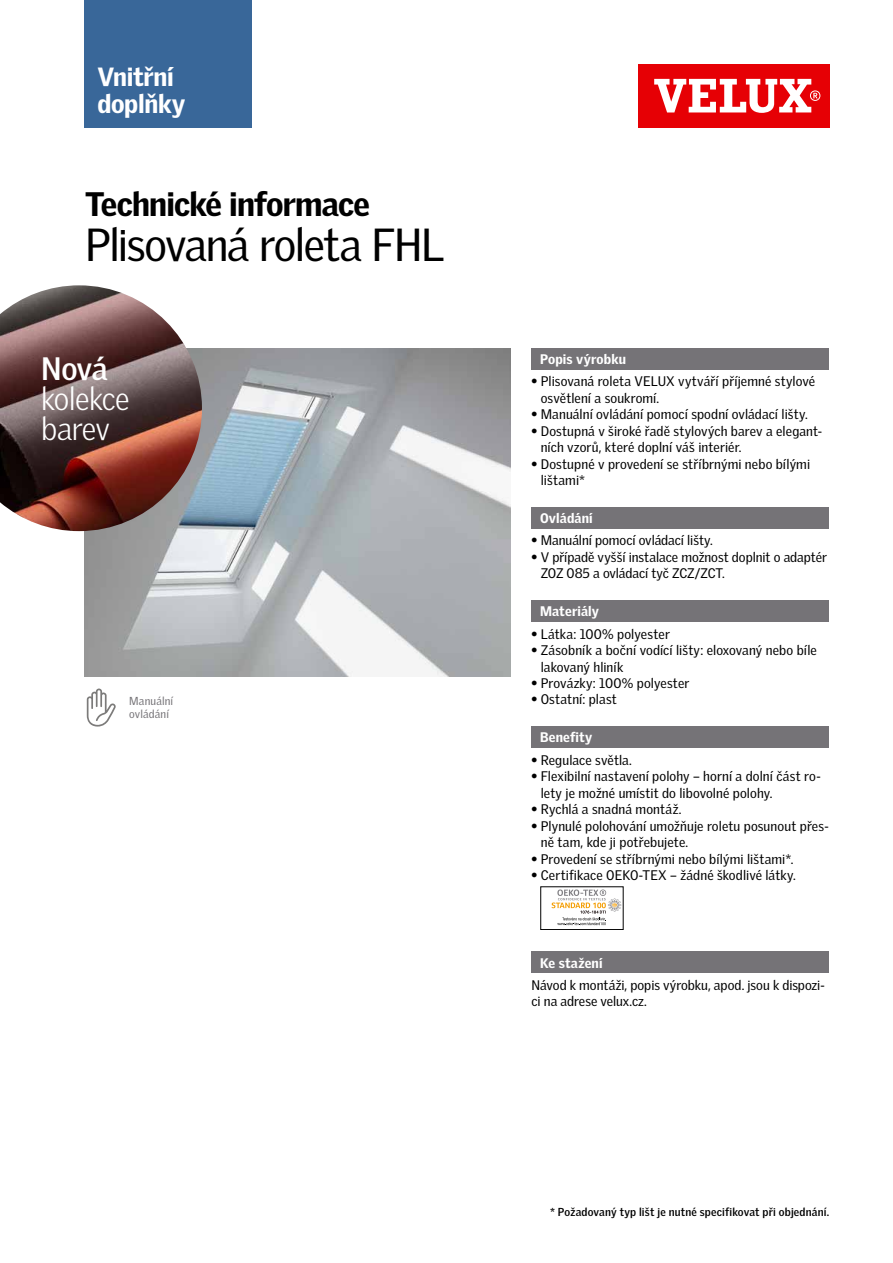
<style>
.page{position:relative;width:893px;height:1263px;background:#fff}
.page>*{position:absolute;margin:0;border:0;box-sizing:border-box;transform-origin:0 0}
.t1{font:45px "Velux Gothic";letter-spacing:-.035em;color:#000}
.t2{font:900 33px "Velux Gothic";letter-spacing:-.025em;color:#000}
.t3{font:300 31.5px/29.7px "Velux Gothic";letter-spacing:-.02em;color:#fff}
.t4{font:700 31.5px "Velux Gothic";color:#fff}
.t5{font:900 25.65px/27px "Velux Gothic";letter-spacing:-.01em;color:#fff}
.t6{font:13.5px/16.5px "Velux Gothic";letter-spacing:.005em;color:#000}
.t7{font:900 13.5px "Velux Gothic";letter-spacing:.01em;color:#fff}
.t8{font:700 11.25px "Velux Gothic";letter-spacing:.015em;color:#000}
.t9{font:11.25px/13.5px "Velux Gothic";letter-spacing:.01em;color:#757377}
.s1{font-weight:900}
</style>
<div class="page">
<div style="left:638px;top:64px;width:191px;height:64px;background:#e60005"></div>
<svg style="left:654px;top:79px;width:166px;height:34px"></svg>
<div style="left:531px;top:349px;width:298px;height:21px;background:#757377"></div>
<div style="left:531px;top:508px;width:298px;height:21px;background:#757377"></div>
<div style="left:531px;top:601px;width:298px;height:21px;background:#757377"></div>
<div style="left:531px;top:727px;width:298px;height:21px;background:#757377"></div>
<svg style="left:552px;top:889px;width:69px;height:37px"></svg>
<div style="left:531px;top:952px;width:298px;height:21px;background:#757377"></div>
<div style="left:85px;top:0;width:167px;height:128px;background:#396799"></div>
<svg style="left:87px;top:688px;width:29px;height:38px"></svg>
<img style="left:85px;top:349px;width:426px;height:327px">
<img style="left:0;top:285px;width:202px;height:246px">
<h3 class="t5" style="left:97px;top:63px;width:90px">Vnitřní doplňky</h3>
<h3 class="t5" style="left:97px;top:90px;width:128px">Další řešení</h3>
<h2 class="t2" style="left:85px;top:184px;width:286px">Technické informace</h2>
<h1 class="t1" style="left:85px;top:218px;width:361px">Plisovaná roleta FHL</h1>
<h3 class="t4" style="left:41px;top:350px;width:68px">Nová</h3>
<h3 class="t3" style="left:41px;top:383px;width:90px">kolekce barev</h3>
<p class="t9" style="left:129px;top:694px;width:45px">Manuální ovládání</p>
<p class="t7" style="left:540px;top:351px;width:88px">Popis výrobku</p>
<p class="t6" style="left:541px;top:373px;width:276px;text-indent:-9px"><span class="s1">•</span> Plisovaná roleta VELUX vytváří příjemné stylové osvětlení a soukromí.</p>
<p class="t6" style="left:531px;top:406px;width:278px"><span class="s1">•</span> Manuální ovládání pomocí spodní ovládací lišty.</p>
<p class="t6" style="left:541px;top:423px;width:283px;text-indent:-9px"><span class="s1">•</span> Dostupná v široké řadě stylových barev a elegant&shy;ních vzorů, které doplní váš interiér.</p>
<p class="t6" style="left:541px;top:456px;width:271px;text-indent:-9px"><span class="s1">•</span> Dostupné v provedení se stříbrnými nebo bílými lištami*</p>
<p class="t7" style="left:540px;top:510px;width:54px">Ovládání</p>
<p class="t6" style="left:531px;top:532px;width:183px"><span class="s1">•</span> Manuální pomocí ovládací lišty.</p>
<p class="t6" style="left:541px;top:549px;width:288px;text-indent:-9px"><span class="s1">•</span> V případě vyšší instalace možnost doplnit o adaptér<br>ZOZ 085 a ovládací tyč ZCZ/ZCT.</p>
<p class="t7" style="left:540px;top:603px;width:61px">Materiály</p>
<p class="t6" style="left:531px;top:625px;width:140px"><span class="s1">•</span> Látka: 100% polyester</p>
<p class="t6" style="left:541px;top:642px;width:278px;text-indent:-9px"><span class="s1">•</span> Zásobník a boční vodící lišty: eloxovaný nebo bíle lakovaný hliník</p>
<p class="t6" style="left:531px;top:675px;width:159px"><span class="s1">•</span> Provázky: 100% polyester</p>
<p class="t6" style="left:531px;top:691px;width:87px"><span class="s1">•</span> Ostatní: plast</p>
<p class="t7" style="left:540px;top:729px;width:54px">Benefity</p>
<p class="t6" style="left:531px;top:751px;width:102px"><span class="s1">•</span> Regulace světla.</p>
<p class="t6" style="left:541px;top:768px;width:281px;text-indent:-9px"><span class="s1">•</span> Flexibilní nastavení polohy – horní a dolní část ro&shy;lety je možné umístit do libovolné polohy.</p>
<p class="t6" style="left:531px;top:801px;width:151px"><span class="s1">•</span> Rychlá a snadná montáž.</p>
<p class="t6" style="left:541px;top:817px;width:289px;text-indent:-9px"><span class="s1">•</span> Plynulé polohování umožňuje roletu posunout přes&shy;ně tam, kde ji potřebujete.</p>
<p class="t6" style="left:531px;top:850px;width:263px"><span class="s1">•</span> Provedení se stříbrnými nebo bílými lištami*.</p>
<p class="t6" style="left:531px;top:867px;width:266px"><span class="s1">•</span> Certifikace OEKO-TEX – žádné škodlivé látky.</p>
<p class="t7" style="left:540px;top:954px;width:64px">Ke stažení</p>
<p class="t6" style="left:531px;top:976px;width:295px">Návod k montáži, popis výrobku, apod. jsou k dispozi&shy;ci na adrese velux.cz.</p>
<p class="t8" style="left:550px;top:1205px;width:281px">* Požadovaný typ lišt je nutné specifikovat při objednání.</p>
</div>
